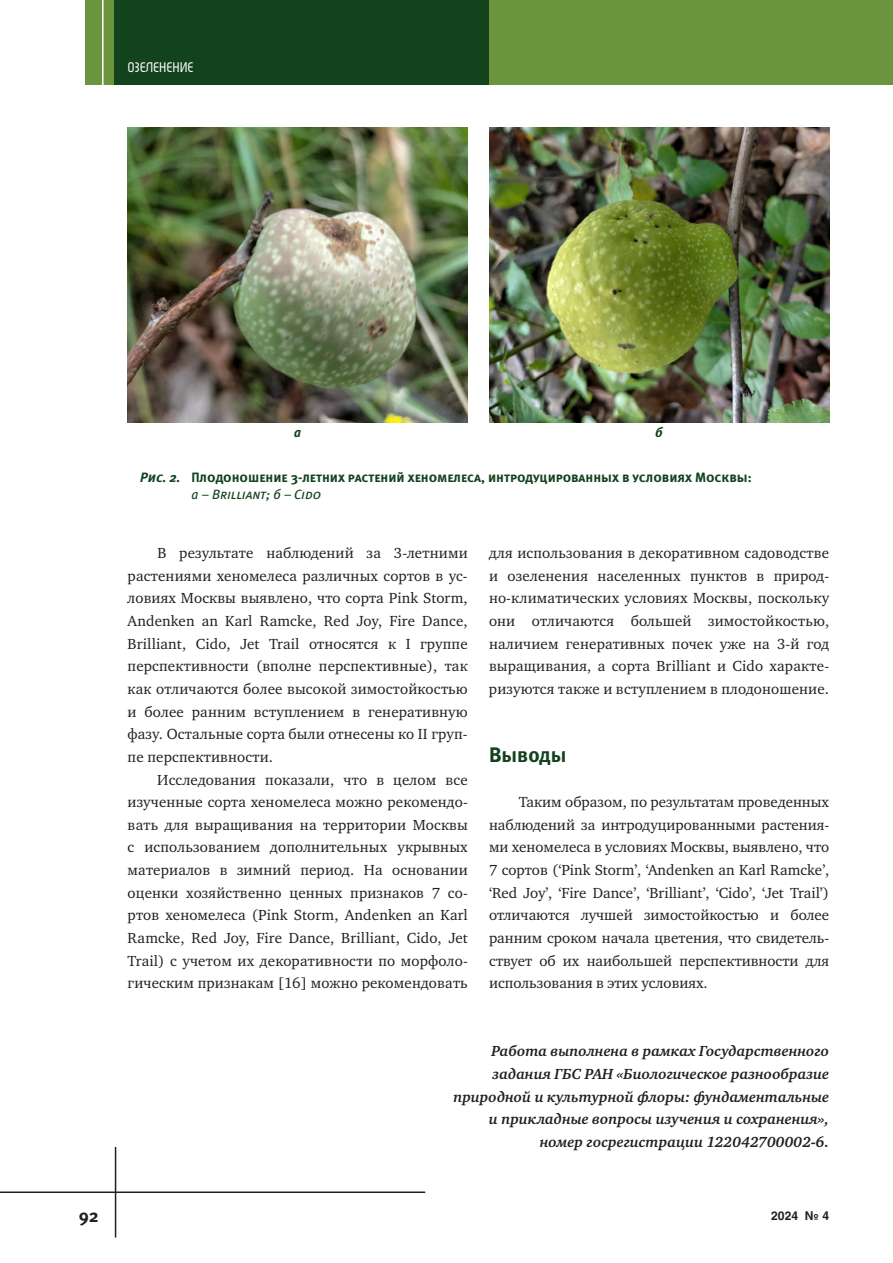
<style>
.page{position:relative;width:893px;height:1263px;background:#fff}
.page>*{position:absolute;margin:0;border:0;box-sizing:border-box;transform-origin:0 0}
.t1{font:21px "Meta Bold LFC";color:#13431d}
.t2{font:18px "Meta Bold C";color:#231f20}
.t3{font:700 16.5px "Magic C";color:#fff}
.t4{font:15px/22.6px "Charter C";letter-spacing:.01em;color:#231f20;text-align:justify}
.t5{font:italic 700 15px/22.6px "Charter C";color:#231f20;text-align:right}
.t6{font:13.5px "Meta Bold Caps C";color:#13431d}
.t7{font:italic 13.5px "Meta Book Caps C";letter-spacing:-.01em;color:#13431d}
.t8{font:italic 13.5px "Meta Bold C";color:#13431d}
.t9{font:700 12px "Helios C";color:#231f20}
.s1{font-style:italic}
.s2{font-family:"Meta Book C"}
</style>
<div class="page">
<div style="left:85px;top:0;width:808px;height:85px;background:#6b943e"></div>
<div style="left:115px;top:0;width:374px;height:85px;background:#13431d"></div>
<hr style="left:102px;top:0;width:2px;height:85px;background:#fff">
<hr style="left:0;top:1191px;width:425px;height:2px;background:#231f20">
<hr style="left:115px;top:1147px;width:1px;height:90px;background:#231f20">
<img style="left:128px;top:128px;width:340px;height:294px">
<img style="left:489px;top:128px;width:340px;height:294px">
<p class="t3" style="left:128px;top:60px;width:67px">ОЗЕЛЕНЕНИЕ</p>
<p class="t8" style="left:294px;top:424px;width:9px">а</p>
<p class="t8" style="left:655px;top:424px;width:9px">б</p>
<p class="t6" style="left:140px;top:470px;width:613px"><span class="s1">Рис. 2.</span> Плодоношение 3-летних растений хеномелеса, интродуцированных в условиях Москвы:</p>
<p class="t7" style="left:191px;top:486px;width:131px"><span class="s2">а</span> – Brilliant; <span class="s2">б</span> – Cido</p>
<p class="t4" style="left:128px;top:542px;width:342px;text-indent:30px">В результате наблюдений за 3-летними растениями хеномелеса различных сортов в ус&shy;ловиях Москвы выявлено, что сорта Pink Storm, Andenken an Karl Ramcke, Red Joy, Fire Dance, Brilliant, Cido, Jet Trail относятся к I группе перспективности (вполне перспективные), так как отличаются более высокой зимостойкостью и более ранним вступлением в генеративную фазу. Остальные сорта были отнесены ко II груп&shy;пе перспективности.</p>
<p class="t4" style="left:128px;top:768px;width:342px;text-indent:30px">Исследования показали, что в целом все изученные сорта хеномелеса можно рекомендо&shy;вать для выращивания на территории Москвы с использованием дополнительных укрывных материалов в зимний период. На основании оценки хозяйственно ценных признаков 7 со&shy;ртов хеномелеса (Pink Storm, Andenken an Karl Ramcke, Red Joy, Fire Dance, Brilliant, Cido, Jet Trail) с учетом их декоративности по морфоло&shy;гическим признакам [16] можно рекомендовать</p>
<p class="t4" style="left:489px;top:542px;width:342px">для использования в декоративном садоводстве и озеленения населенных пунктов в природ&shy;но-климатических условиях Москвы, поскольку они отличаются большей зимостойкостью, наличием генеративных почек уже на 3-й год выращивания, а сорта Brilliant и Cido характе&shy;ризуются также и вступлением в плодоношение.</p>
<h1 class="t1" style="left:489px;top:742px;width:79px">Выводы</h1>
<p class="t4" style="left:489px;top:791px;width:342px;text-indent:30px">Таким образом, по результатам проведенных наблюдений за интродуцированными растения&shy;ми хеномелеса в условиях Москвы, выявлено, что 7 сортов (‘Pink Storm’, ‘Andenken an Karl Ramcke’, ‘Red Joy’, ‘Fire Dance’, ‘Brilliant’, ‘Cido’, ‘Jet Trail’) отличаются лучшей зимостойкостью и более ранним сроком начала цветения, что свидетель&shy;ствует об их наибольшей перспективности для использования в этих условиях.</p>
<p class="t5" style="left:453px;top:1040px;width:377px">Работа выполнена в рамках Государственного задания ГБС РАН «Биологическое разнообразие природной и культурной флоры: фундаментальные и прикладные вопросы изучения и сохранения», номер госрегистрации 122042700002-6.</p>
<p class="t2" style="left:79px;top:1205px;width:21px">92</p>
<p class="t9" style="left:771px;top:1208px;width:60px">2024 № 4</p>
</div>
